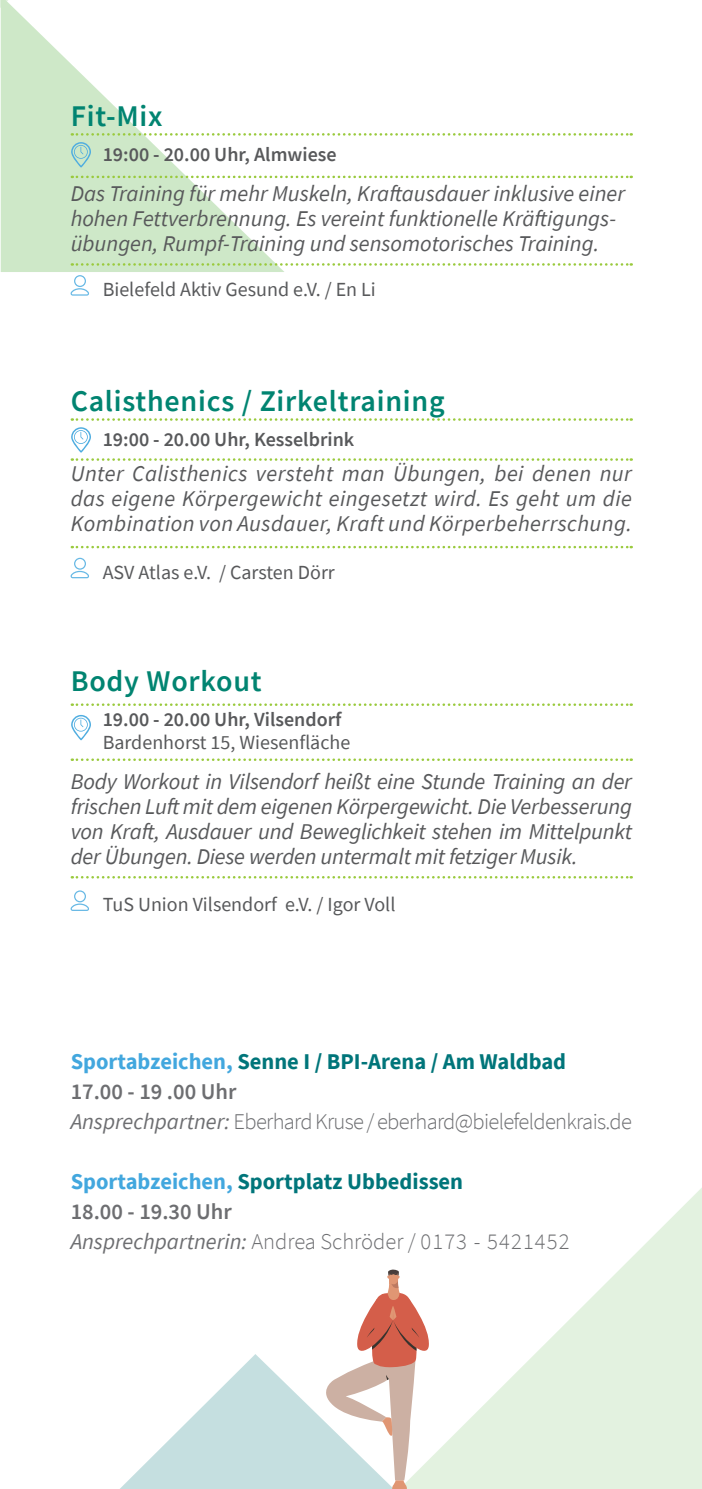
<style>
.page{position:relative;width:702px;height:1489px;background:#fff}
.page>*{position:absolute;margin:0;border:0;box-sizing:border-box;transform-origin:0 0}
.t1{font:600 30px "Source Sans Pro";letter-spacing:.025em;color:#018471}
.t2{font:italic 22.5px/25px "Source Sans Pro";color:#58595b;text-align:justify}
.t3{font:300 22.5px/30px "Source Sans Pro";letter-spacing:-.03em;color:#6d6e71}
.t4{font:300 22.5px/30px "Source Sans Pro";color:#6d6e71}
.t5{font:20px "Source Sans Pro";color:#58595b}
.t6{font:600 20px "Source Sans Pro";color:#58595b}
.s1{font-weight:700;color:#42a7de}
.s2{font-weight:700;color:#00757a}
.s3{font-weight:600}
.s4{font-weight:400;font-style:italic}
</style>
<div class="page">
<svg style="left:0;top:0;width:1px;height:134px"></svg>
<svg style="left:1px;top:0;width:283px;height:272px;fill:#cee8c8"></svg>
<svg style="left:430px;top:1188px;width:272px;height:300px;fill:#e3f2e0"></svg>
<svg style="left:72px;top:263px;width:559px;height:3px"></svg>
<svg style="left:72px;top:133px;width:559px;height:3px"></svg>
<svg style="left:72px;top:176px;width:559px;height:2px"></svg>
<svg style="left:71px;top:142px;width:20px;height:25px"></svg>
<svg style="left:70px;top:275px;width:19px;height:20px"></svg>
<svg style="left:71px;top:427px;width:20px;height:25px"></svg>
<svg style="left:72px;top:758px;width:559px;height:3px"></svg>
<svg style="left:70px;top:890px;width:19px;height:20px"></svg>
<svg style="left:72px;top:546px;width:559px;height:2px"></svg>
<svg style="left:72px;top:418px;width:559px;height:3px"></svg>
<svg style="left:72px;top:458px;width:559px;height:3px"></svg>
<svg style="left:70px;top:557px;width:19px;height:21px"></svg>
<svg style="left:72px;top:703px;width:559px;height:3px"></svg>
<svg style="left:72px;top:876px;width:559px;height:2px"></svg>
<svg style="left:71px;top:715px;width:20px;height:25px"></svg>
<svg style="left:121px;top:1269px;width:309px;height:219px"></svg>
<h1 class="t1" style="left:71px;top:96px;width:93px">Fit-Mix</h1>
<p class="t6" style="left:103px;top:141px;width:235px">19:00 - 20.00 Uhr, Almwiese</p>
<p class="t2" style="left:71px;top:181px;width:556px;text-align:left">Das Training für mehr Muskeln, Kraftausdauer inklusive einer hohen Fettverbrennung. Es vereint funktionelle Kräftigungs&shy;übungen, Rumpf-Training und sensomotorisches Training.</p>
<p class="t5" style="left:103px;top:276px;width:275px">Bielefeld Aktiv Gesund e.V. / En Li</p>
<h1 class="t1" style="left:71px;top:381px;width:375px">Calisthenics / Zirkeltraining</h1>
<p class="t6" style="left:103px;top:426px;width:253px">19:00 - 20.00 Uhr, Kesselbrink</p>
<p class="t2" style="left:71px;top:461px;width:562px">Unter Calisthenics versteht man Übungen, bei denen nur das eigene Körpergewicht eingesetzt wird. Es geht um die Kombination von Ausdauer, Kraft und Körperbeherrschung.</p>
<p class="t5" style="left:103px;top:559px;width:234px">ASV Atlas e.V. / Carsten Dörr</p>
<h1 class="t1" style="left:71px;top:661px;width:193px">Body Workout</h1>
<p class="t6" style="left:103px;top:706px;width:240px">19.00 - 20.00 Uhr, Vilsendorf</p>
<p class="t5" style="left:103px;top:729px;width:249px">Bardenhorst 15, Wiesenfläche</p>
<p class="t2" style="left:71px;top:768px;width:562px">Body Workout in Vilsendorf heißt eine Stunde Training an der frischen Luft mit dem eigenen Körpergewicht. Die Verbesserung von Kraft, Ausdauer und Beweglichkeit stehen im Mittelpunkt der Übungen. Diese werden untermalt mit fetziger Musik.</p>
<p class="t5" style="left:103px;top:891px;width:294px">TuS Union Vilsendorf e.V. / Igor Voll</p>
<p class="t3" style="left:71px;top:1046px;width:563px"><span class="s1">Sportabzeichen,</span> <span class="s2">Senne I / BPI-Arena / Am Waldbad<br></span><span class="s3">17.00 - 19 .00 Uhr<br></span><span class="s4">Ansprechpartner:</span> Eberhard Kruse / eberhard@bielefeldenkrais.de</p>
<p class="t4" style="left:71px;top:1166px;width:500px"><span class="s1">Sportabzeichen,</span> <span class="s2">Sportplatz Ubbedissen<br></span><span class="s3">18.00 - 19.30 Uhr<br></span><span class="s4">Ansprechpartnerin:</span> Andrea Schröder / 0173 - 5421452</p>
</div>
